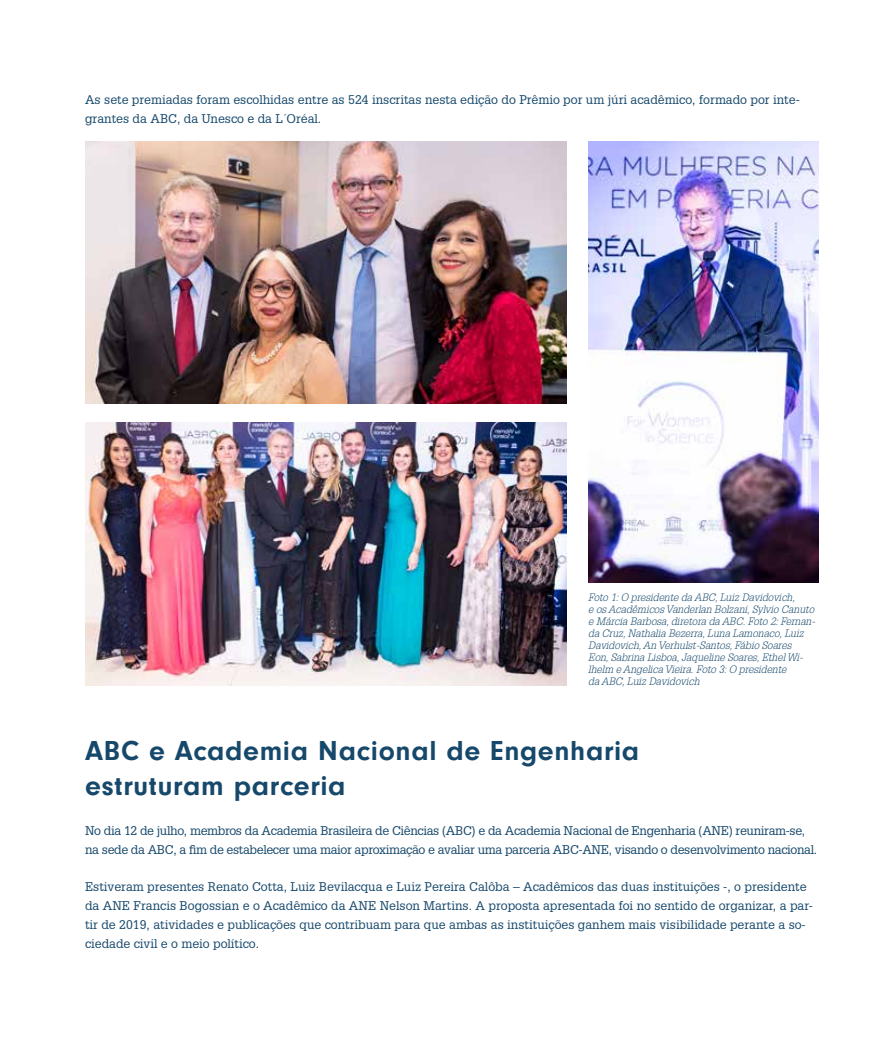
<style>
.page{position:relative;width:893px;height:1063px;background:#fff}
.page>*{position:absolute;margin:0;border:0;box-sizing:border-box;transform-origin:0 0}
.t1{font:700 28.5px/34.2px "Neuzeit Gro";letter-spacing:.025em;color:#16486b}
.t2{font:12.3px/18.8px "Glypha LT Std";color:#16486b}
.t3{font:12.3px/18.8px "Glypha LT Std";letter-spacing:-.025em;color:#16486b}
.t4{font:italic 300 10.5px/12px "Glypha LT Std";color:#16486b}
</style>
<div class="page">
<img style="left:85px;top:423px;width:482px;height:262px">
<img style="left:85px;top:141px;width:482px;height:263px">
<img style="left:588px;top:141px;width:231px;height:441px">
<p class="t2" style="left:85px;top:90px;width:716px">As sete premiadas foram escolhidas entre as 524 inscritas nesta edição do Prêmio por um júri acadêmico, formado por inte&shy;grantes da ABC, da Unesco e da L´Oréal.</p>
<p class="t4" style="left:588px;top:591px;width:229px">Foto 1: O presidente da ABC, Luiz Davidovich,<br>e os Acadêmicos Vanderlan Bolzani, Sylvio Canuto e Márcia Barbosa, diretora da ABC. Foto 2: Fernan&shy;da Cruz, Nathalia Bezerra, Luna Lamonaco, Luiz Davidovich, An Verhulst-Santos, Fábio Soares<br>Eon, Sabrina Lisboa, Jaqueline Soares, Ethel Wi&shy;lhelm e Angelica Vieira. Foto 3: O presidente<br>da ABC, Luiz Davidovich</p>
<h1 class="t1" style="left:85px;top:734px;width:556px">ABC e Academia Nacional de Engenharia estruturam parceria</h1>
<p class="t3" style="left:85px;top:821px;width:734px">No dia 12 de julho, membros da Academia Brasileira de Ciências (ABC) e da Academia Nacional de Engenharia (ANE) reuniram-se, na sede da ABC, a fim de estabelecer uma maior aproximação e avaliar uma parceria ABC-ANE, visando o desenvolvimento nacional.</p>
<p class="t2" style="left:85px;top:877px;width:729px">Estiveram presentes Renato Cotta, Luiz Bevilacqua e Luiz Pereira Calôba – Acadêmicos das duas instituições -, o presidente da ANE Francis Bogossian e o Acadêmico da ANE Nelson Martins. A proposta apresentada foi no sentido de organizar, a par&shy;tir de 2019, atividades e publicações que contribuam para que ambas as instituições ganhem mais visibilidade perante a so&shy;ciedade civil e o meio político.</p>
</div>
